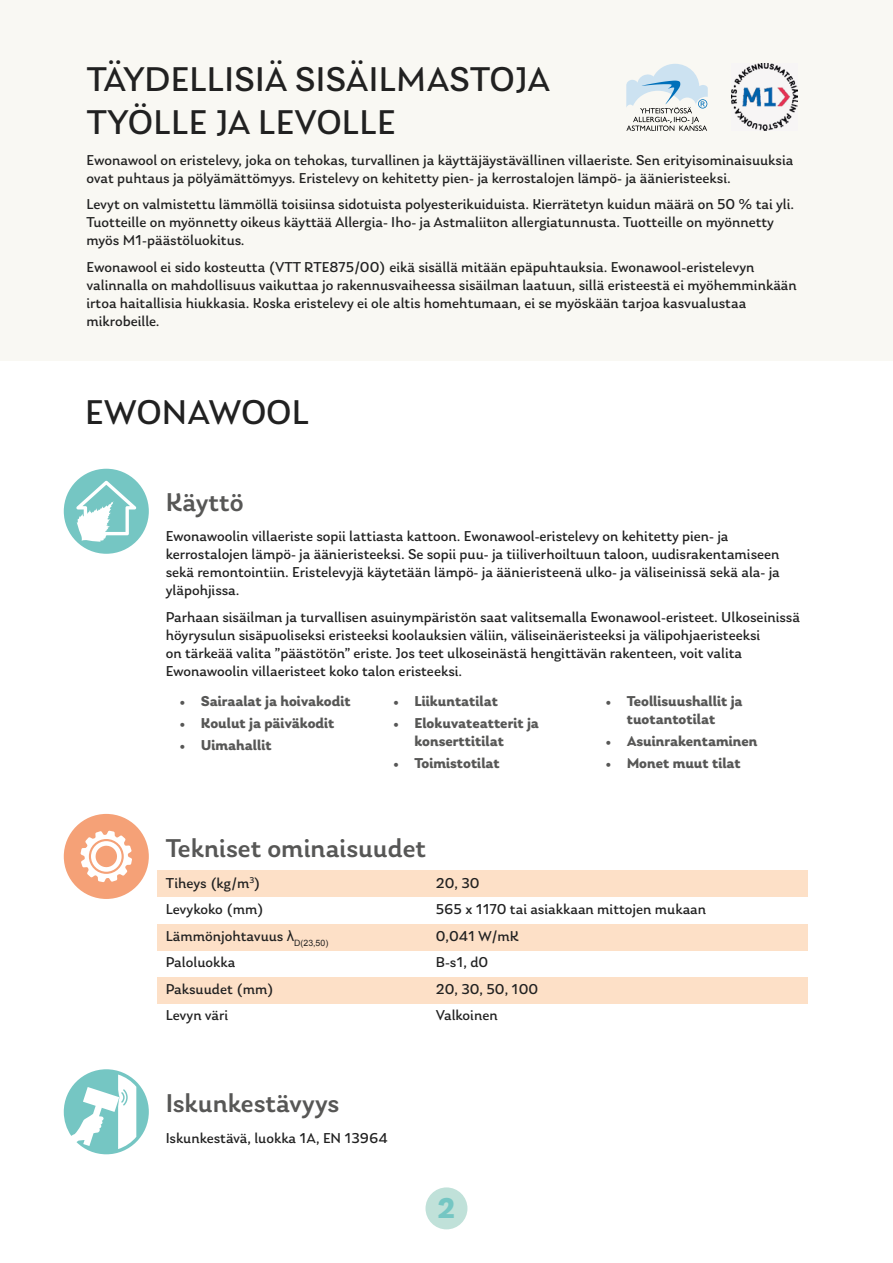
<style>
.page{position:relative;width:893px;height:1263px;background:#fff}
.page>*{position:absolute;margin:0;border:0;box-sizing:border-box;transform-origin:0 0}
.t1{font:36px/43.2px "Laca";letter-spacing:.01em;color:#212121}
.t2{font:700 30px "Laca";color:#75c6c3}
.t3{font:500 27px "Laca";color:#575756}
.t4{font:15px/18px "Laca";color:#212121}
.t5{font:700 15px/18px "Laca";color:#575756}
.s1{font-weight:500}
.s2{font-family:"Arial"}
</style>
<div class="page">
<div style="left:157px;top:924px;width:651px;height:26px;background:#fde0c7"></div>
<div style="left:157px;top:977px;width:651px;height:26px;background:#fde0c7"></div>
<div style="left:0;top:0;width:893px;height:360px;background:#f9f8f3"></div>
<div style="left:425px;top:1187px;width:42px;height:42px;background:#c0e1d9;border-radius:50%"></div>
<svg style="left:626px;top:64px;width:82px;height:67px"></svg>
<img style="left:732px;top:64px;width:65px;height:67px">
<svg style="left:64px;top:469px;width:85px;height:85px"></svg>
<div style="left:157px;top:871px;width:651px;height:26px;background:#fde0c7"></div>
<svg style="left:64px;top:814px;width:85px;height:85px"></svg>
<svg style="left:64px;top:1069px;width:85px;height:85px"></svg>
<h1 class="t1" style="left:87px;top:57px;width:465px">TÄYDELLISIÄ SISÄILMASTOJA<br>TYÖLLE JA LEVOLLE</h1>
<p class="t4" style="left:87px;top:151px;width:708px">Ewonawool on eristelevy, joka on tehokas, turvallinen ja käyttäjäystävällinen villaeriste. Sen erityisominaisuuksia ovat puhtaus ja pölyämättömyys. Eristelevy on kehitetty pien- ja kerrostalojen lämpö- ja äänieristeeksi.</p>
<p class="t4" style="left:87px;top:195px;width:709px">Levyt on valmistettu lämmöllä toisiinsa sidotuista polyesterikuiduista. Kierrätetyn kuidun määrä on 50 % tai yli.<br>Tuotteille on myönnetty oikeus käyttää Allergia- Iho- ja Astmaliiton allergiatunnusta. Tuotteille on myönnetty myös M1-päästöluokitus.</p>
<p class="t4" style="left:87px;top:258px;width:712px">Ewonawool ei sido kosteutta (VTT RTE875/00) eikä sisällä mitään epäpuhtauksia. Ewonawool-eristelevyn valinnalla on mahdollisuus vaikuttaa jo rakennusvaiheessa sisäilman laatuun, sillä eristeestä ei myöhemminkään irtoa haitallisia hiukkasia. Koska eristelevy ei ole altis homehtumaan, ei se myöskään tarjoa kasvualustaa mikrobeille.</p>
<h1 class="t1" style="left:85px;top:390px;width:225px">EWONAWOOL</h1>
<h3 class="t3" style="left:166px;top:486px;width:79px">Käyttö</h3>
<p class="t4" style="left:166px;top:527px;width:616px">Ewonawoolin villaeriste sopii lattiasta kattoon. Ewonawool-eristelevy on kehitetty pien- ja kerrostalojen lämpö- ja äänieristeeksi. Se sopii puu- ja tiiliverhoiltuun taloon, uudisrakentamiseen sekä remontointiin. Eristelevyjä käytetään lämpö- ja äänieristeenä ulko- ja väliseinissä sekä ala- ja yläpohjissa.</p>
<p class="t4" style="left:166px;top:608px;width:636px">Parhaan sisäilman ja turvallisen asuinympäristön saat valitsemalla Ewonawool-eristeet. Ulkoseinissä höyrysulun sisäpuoliseksi eristeeksi koolauksien väliin, väliseinäeristeeksi ja välipohjaeristeeksi<br>on tärkeää valita ”päästötön” eriste. Jos teet ulkoseinästä hengittävän rakenteen, voit valita Ewonawoolin villaeristeet koko talon eristeeksi.</p>
<p class="t5" style="left:180px;top:692px;width:173px"><span class="s1">•</span> Sairaalat ja hoivakodit</p>
<p class="t5" style="left:180px;top:714px;width:156px"><span class="s1">•</span> Koulut ja päiväkodit</p>
<p class="t5" style="left:180px;top:736px;width:94px"><span class="s1">•</span> Uimahallit</p>
<p class="t5" style="left:605px;top:692px;width:139px;text-align:center"><span class="s1">•</span> Teollisuushallit ja tuotantotilat</p>
<p class="t5" style="left:605px;top:732px;width:154px"><span class="s1">•</span> Asuinrakentaminen</p>
<p class="t5" style="left:605px;top:754px;width:137px"><span class="s1">•</span> Monet muut tilat</p>
<p class="t5" style="left:393px;top:692px;width:106px"><span class="s1">•</span> Liikuntatilat</p>
<p class="t5" style="left:414px;top:714px;width:126px;text-indent:-21px"><span class="s1">•</span> Elokuvateatterit ja konserttitilat</p>
<p class="t5" style="left:393px;top:754px;width:108px"><span class="s1">•</span> Toimistotilat</p>
<h3 class="t3" style="left:166px;top:832px;width:262px">Tekniset ominaisuudet</h3>
<p class="t4" style="left:166px;top:874px;width:97px">Tiheys (kg/m<sup>3</sup>)</p>
<p class="t4" style="left:436px;top:874px;width:45px">20, 30</p>
<p class="t4" style="left:166px;top:900px;width:100px">Levykoko (mm)</p>
<p class="t4" style="left:436px;top:900px;width:272px">565 x 1170 tai asiakkaan mittojen mukaan</p>
<p class="t4" style="left:166px;top:927px;width:164px">Lämmönjohtavuus <span class="s2">λ</span><sub>D(23,50)</sub></p>
<p class="t4" style="left:436px;top:927px;width:85px">0,041 W/mK</p>
<p class="t4" style="left:166px;top:953px;width:71px">Paloluokka</p>
<p class="t4" style="left:436px;top:953px;width:54px">B-s1, d0</p>
<p class="t4" style="left:166px;top:980px;width:110px">Paksuudet (mm)</p>
<p class="t4" style="left:436px;top:980px;width:104px">20, 30, 50, 100</p>
<p class="t4" style="left:166px;top:1006px;width:64px">Levyn väri</p>
<p class="t4" style="left:436px;top:1006px;width:63px">Valkoinen</p>
<h3 class="t3" style="left:166px;top:1087px;width:175px">Iskunkestävyys</h3>
<p class="t4" style="left:166px;top:1128px;width:224px">Iskunkestävä, luokka 1A, EN 13964</p>
<h2 class="t2" style="left:437px;top:1190px;width:20px">2</h2>
</div>
